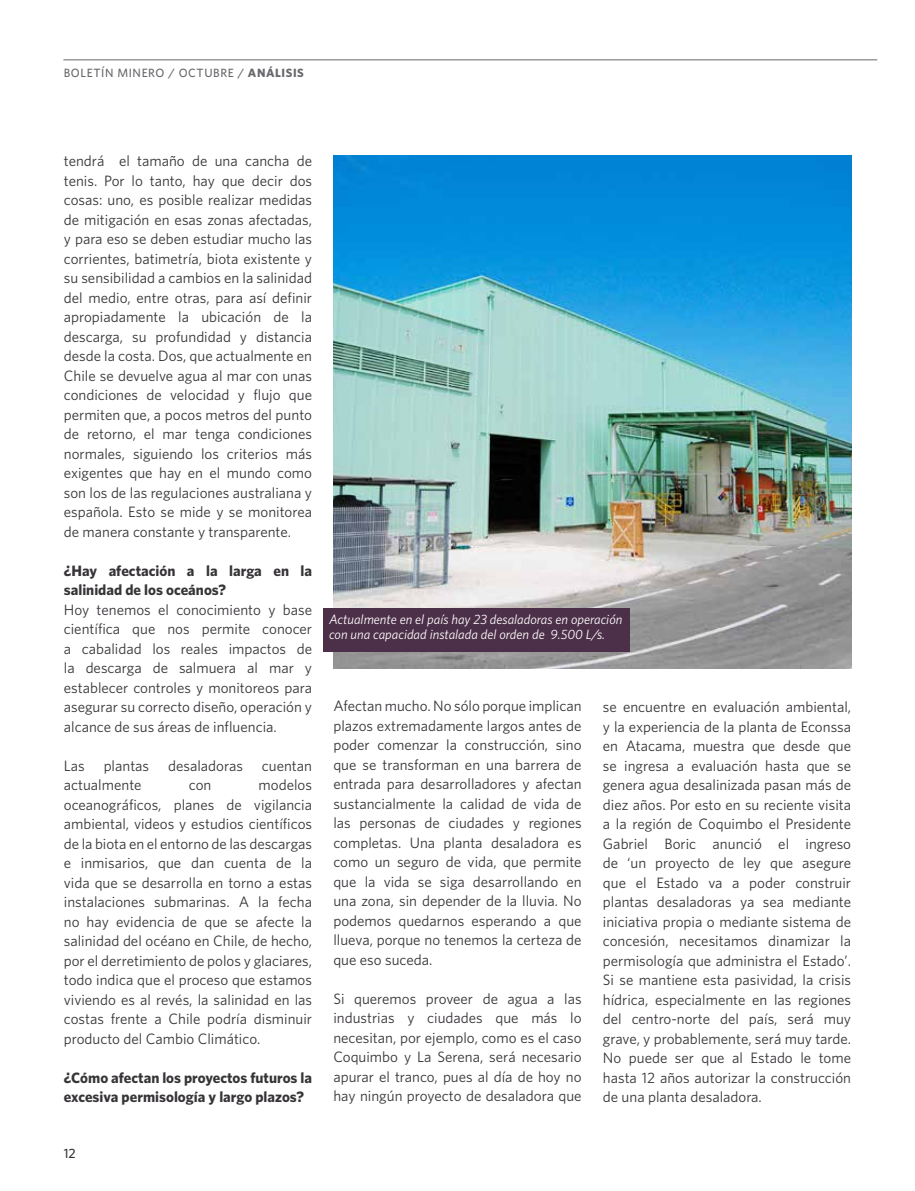
<style>
.page{position:relative;width:915px;height:1191px;background:#fff}
.page>*{position:absolute;margin:0;border:0;box-sizing:border-box;transform-origin:0 0}
.t1{font:15px/19.5px "Whitney";color:#373437;text-align:justify}
.t2{font:700 15px/19.5px "Whitney";color:#373437}
.t3{font:italic 13.5px/15px "Whitney";color:#fff}
.t4{font:500 13.5px "Whitney";color:#373437}
.t5{font:500 12px "Whitney";letter-spacing:.05em;color:#68676c}
.s1{font-weight:700}
</style>
<div class="page">
<hr style="left:63px;top:59px;width:813px;height:1px;background:#68676c">
<img style="left:333px;top:155px;width:517px;height:513px">
<div style="left:322px;top:608px;width:307px;height:44px;background:#4c2f48"></div>
<p class="t5" style="left:64px;top:65px;width:241px">BOLETÍN MINERO / OCTUBRE / <span class="s1">ANÁLISIS</span></p>
<p class="t1" style="left:64px;top:151px;width:250px">tendrá el tamaño de una cancha de tenis. Por lo tanto, hay que decir dos cosas: uno, es posible realizar medidas de mitigación en esas zonas afectadas, y para eso se deben estudiar mucho las corrientes, batimetría, biota existente y su sensibilidad a cambios en la salinidad del medio, entre otras, para así definir apropiadamente la ubicación de la descarga, su profundidad y distancia desde la costa. Dos, que actualmente en Chile se devuelve agua al mar con unas condiciones de velocidad y flujo que permiten que, a pocos metros del punto de retorno, el mar tenga condiciones normales, siguiendo los criterios más exigentes que hay en el mundo como son los de las regulaciones australiana y española. Esto se mide y se monitorea de manera constante y transparente.</p>
<p class="t2" style="left:64px;top:560px;width:250px">¿Hay afectación a la larga en la salinidad de los oceános?</p>
<p class="t1" style="left:64px;top:599px;width:250px">Hoy tenemos el conocimiento y base científica que nos permite conocer a cabalidad los reales impactos de la descarga de salmuera al mar y establecer controles y monitoreos para asegurar su correcto diseño, operación y alcance de sus áreas de influencia.</p>
<p class="t1" style="left:64px;top:755px;width:22px">Las</p>
<p class="t1" style="left:104px;top:755px;width:47px">plantas</p>
<p class="t1" style="left:168px;top:755px;width:76px">desaladoras</p>
<p class="t1" style="left:262px;top:755px;width:52px">cuentan</p>
<p class="t1" style="left:64px;top:775px;width:79px">actualmente</p>
<p class="t1" style="left:189px;top:775px;width:24px">con</p>
<p class="t1" style="left:64px;top:775px;width:250px;text-indent:195px">modelos oceanográficos, planes de vigilancia ambiental, videos y estudios científicos de la biota en el entorno de las descargas e inmisarios, que dan cuenta de la vida que se desarrolla en torno a estas instalaciones submarinas. A la fecha no hay evidencia de que se afecte la salinidad del océano en Chile, de hecho, por el derretimiento de polos y glaciares, todo indica que el proceso que estamos viviendo es al revés, la salinidad en las costas frente a Chile podría disminuir producto del Cambio Climático.</p>
<p class="t2" style="left:64px;top:1067px;width:250px">¿Cómo afectan los proyectos futuros la excesiva permisología y largo plazos?</p>
<p class="t3" style="left:329px;top:612px;width:295px">Actualmente en el país hay 23 desaladoras en operación con una capacidad instalada del orden de 9.500 L/s.</p>
<p class="t1" style="left:333px;top:696px;width:250px">Afectan mucho. No sólo porque implican plazos extremadamente largos antes de poder comenzar la construcción, sino que se transforman en una barrera de entrada para desarrolladores y afectan sustancialmente la calidad de vida de las personas de ciudades y regiones completas. Una planta desaladora es como un seguro de vida, que permite que la vida se siga desarrollando en una zona, sin depender de la lluvia. No podemos quedarnos esperando a que llueva, porque no tenemos la certeza de que eso suceda.</p>
<p class="t1" style="left:333px;top:988px;width:250px">Si queremos proveer de agua a las industrias y ciudades que más lo necesitan, por ejemplo, como es el caso Coquimbo y La Serena, será necesario apurar el tranco, pues al día de hoy no hay ningún proyecto de desaladora que</p>
<p class="t1" style="left:602px;top:697px;width:250px">se encuentre en evaluación ambiental, y la experiencia de la planta de Econssa en Atacama, muestra que desde que se ingresa a evaluación hasta que se genera agua desalinizada pasan más de diez años. Por esto en su reciente visita a la región de Coquimbo el Presidente Gabriel Boric anunció el ingreso de ‘un proyecto de ley que asegure que el Estado va a poder construir plantas desaladoras ya sea mediante iniciativa propia o mediante sistema de concesión, necesitamos dinamizar la permisología que administra el Estado’.<br>Si se mantiene esta pasividad, la crisis hídrica, especialmente en las regiones del centro-norte del país, será muy grave, y probablemente, será muy tarde.<br>No puede ser que al Estado le tome hasta 12 años autorizar la construcción de una planta desaladora.</p>
<p class="t4" style="left:64px;top:1145px;width:14px">12</p>
</div>
